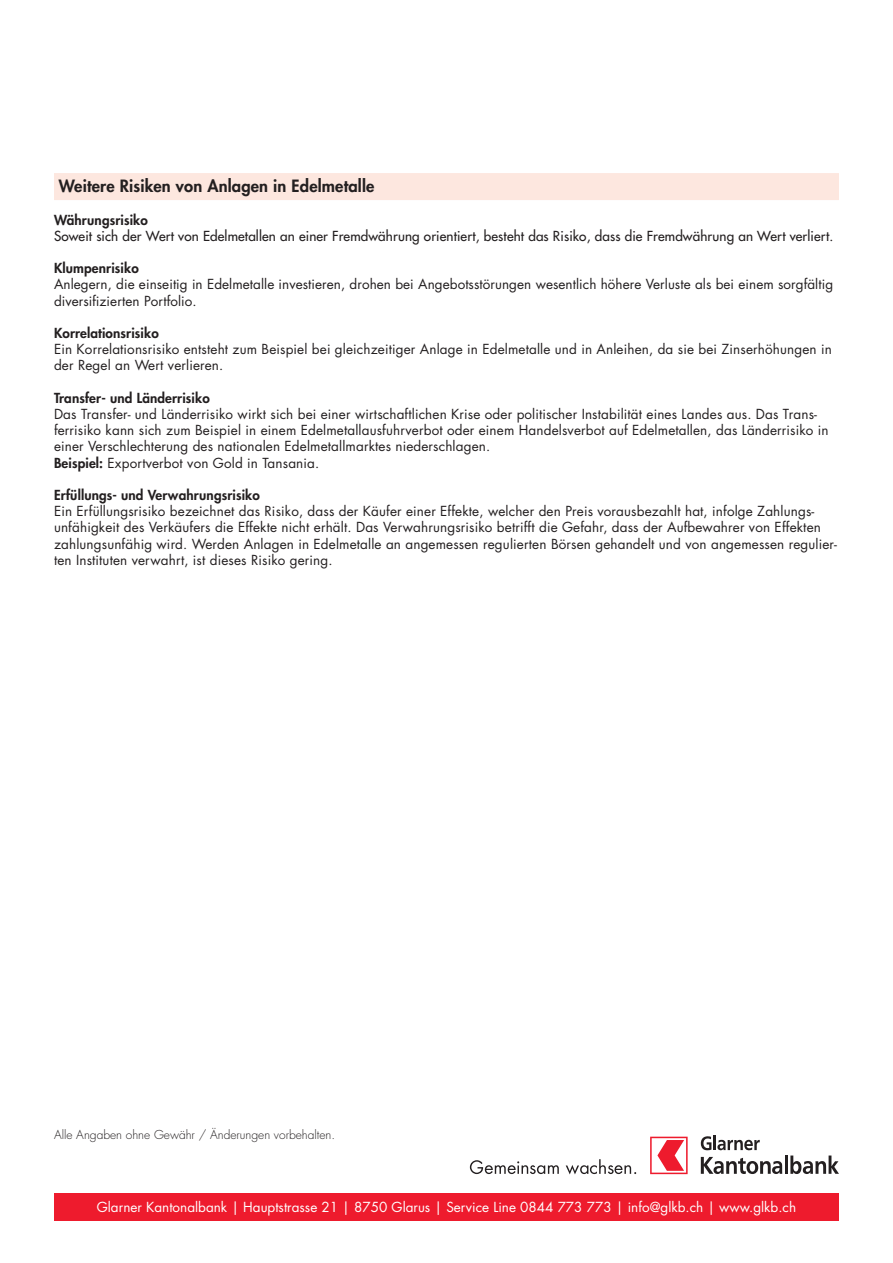
<style>
.page{position:relative;width:893px;height:1263px;background:#fff}
.page>*{position:absolute;margin:0;border:0;box-sizing:border-box;transform-origin:0 0}
.t1{font:800 16.5px "Futura Std";letter-spacing:.01em;color:#231f20}
.t2{font:13.5px/16.2px "Futura Std";letter-spacing:.01em;color:#231f20}
.t3{font:500 13.5px "Futura Std";letter-spacing:.01em;color:#231f20}
.t4{font:800 13.5px "Futura Std";letter-spacing:.01em;color:#231f20}
.t5{font:13.5px "Futura Std";color:#fff}
.t6{font:300 12px "Futura Std";color:#231f20}
.s1{font-weight:800}
</style>
<div class="page">
<div style="left:54px;top:1193px;width:785px;height:27px;background:#ee1b2d"></div>
<svg style="left:701px;top:1135px;width:59px;height:15px"></svg>
<svg style="left:701px;top:1157px;width:81px;height:17px"></svg>
<hr style="left:785px;top:1155px;width:3px;height:19px;background:#231f20">
<svg style="left:790px;top:1155px;width:49px;height:19px"></svg>
<svg style="left:650px;top:1137px;width:38px;height:37px"></svg>
<svg style="left:470px;top:1160px;width:89px;height:14px"></svg>
<svg style="left:566px;top:1159px;width:70px;height:15px"></svg>
<div style="left:54px;top:173px;width:785px;height:27px;background:#fde7df"></div>
<p class="t1" style="left:59px;top:176px;width:317px">Weitere Risiken von Anlagen in Edelmetalle</p>
<p class="t4" style="left:54px;top:211px;width:95px">Währungsrisiko</p>
<p class="t3" style="left:54px;top:227px;width:781px">Soweit sich der Wert von Edelmetallen an einer Fremdwährung orientiert, besteht das Risiko, dass die Fremdwährung an Wert verliert.</p>
<p class="t4" style="left:54px;top:260px;width:86px">Klumpenrisiko</p>
<p class="t2" style="left:54px;top:276px;width:781px">Anlegern, die einseitig in Edelmetalle investieren, drohen bei Angebotsstörungen wesentlich höhere Verluste als bei einem sorgfältig diversifizierten Portfolio.</p>
<p class="t4" style="left:54px;top:324px;width:106px">Korrelationsrisiko</p>
<p class="t2" style="left:54px;top:341px;width:779px">Ein Korrelationsrisiko entsteht zum Beispiel bei gleichzeitiger Anlage in Edelmetalle und in Anleihen, da sie bei Zinserhöhungen in der Regel an Wert verlieren.</p>
<p class="t4" style="left:54px;top:389px;width:157px">Transfer- und Länderrisiko</p>
<p class="t2" style="left:54px;top:406px;width:776px">Das Transfer- und Länderrisiko wirkt sich bei einer wirtschaftlichen Krise oder politischer Instabilität eines Landes aus. Das Trans&shy;ferrisiko kann sich zum Beispiel in einem Edelmetallausfuhrverbot oder einem Handelsverbot auf Edelmetallen, das Länderrisiko in einer Verschlechterung des nationalen Edelmetallmarktes niederschlagen.</p>
<p class="t2" style="left:54px;top:455px;width:267px"><span class="s1">Beispiel:</span> Exportverbot von Gold in Tansania.</p>
<p class="t4" style="left:54px;top:486px;width:207px">Erfüllungs- und Verwahrungsrisiko</p>
<p class="t2" style="left:54px;top:503px;width:784px">Ein Erfüllungsrisiko bezeichnet das Risiko, dass der Käufer einer Effekte, welcher den Preis vorausbezahlt hat, infolge Zahlungs&shy;unfähigkeit des Verkäufers die Effekte nicht erhält. Das Verwahrungsrisiko betrifft die Gefahr, dass der Aufbewahrer von Effekten zahlungsunfähig wird. Werden Anlagen in Edelmetalle an angemessen regulierten Börsen gehandelt und von angemessen regulier&shy;ten Instituten verwahrt, ist dieses Risiko gering.</p>
<p class="t6" style="left:54px;top:1127px;width:283px">Alle Angaben ohne Gewähr / Änderungen vorbehalten.</p>
<p class="t5" style="left:97px;top:1198px;width:701px">Glarner Kantonalbank | Hauptstrasse 21 | 8750 Glarus | Service Line 0844 773 773 | info@glkb.ch | www.glkb.ch</p>
</div>
